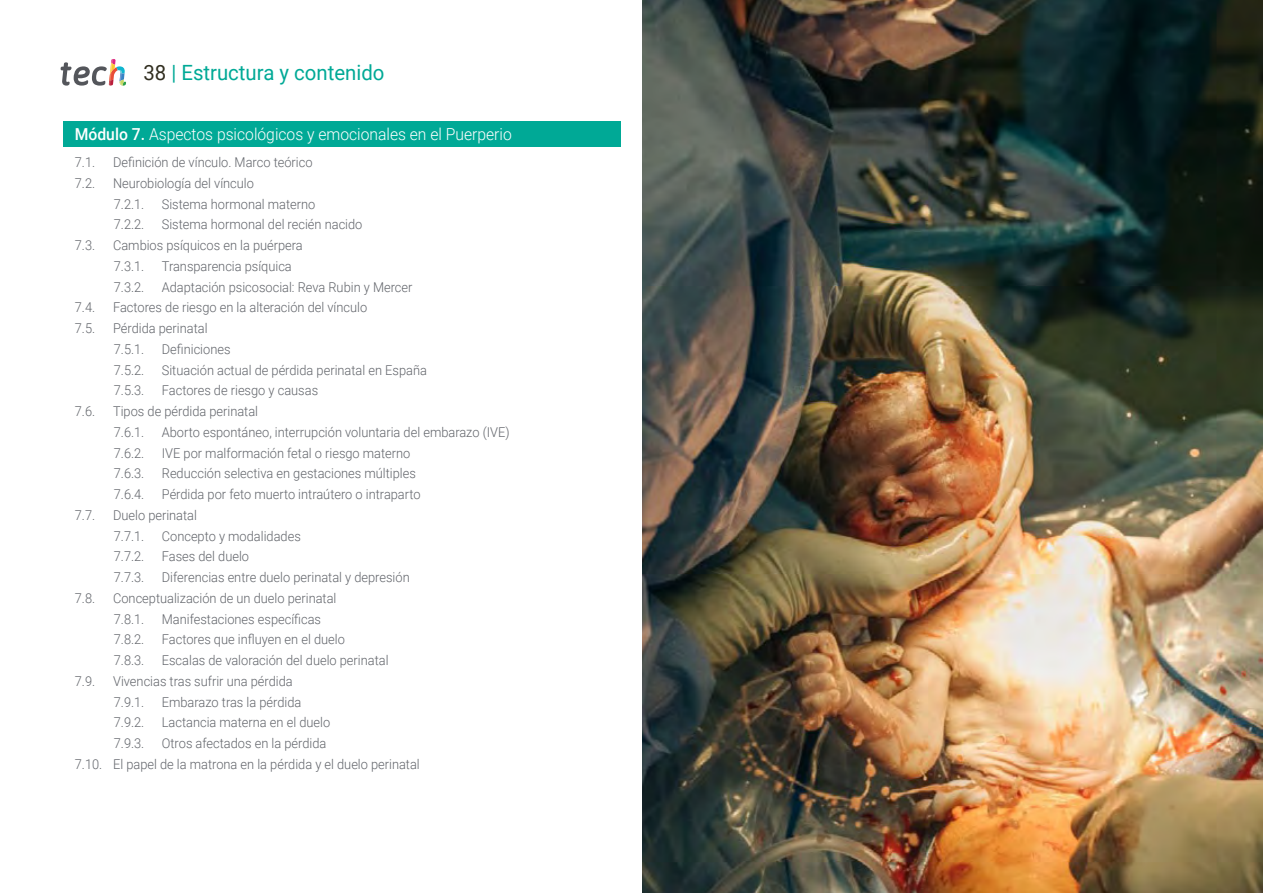
<style>
.page{position:relative;width:1263px;height:893px;background:#fff}
.page>*{position:absolute;margin:0;border:0;box-sizing:border-box;transform-origin:0 0}
.t1{font:21px "Roboto";color:#00a996}
.t2{font:300 16.5px "Roboto";color:#fff;scale:.95 1}
.t3{font:300 13.5px/20.7px "Roboto";color:#61646a;scale:.95 1}
.s1{color:#312e20}
.s2{font-weight:500}
</style>
<div class="page">
<svg style="left:61px;top:59px;width:65px;height:27px"></svg>
<div style="left:64px;top:121px;width:557px;height:25px;background:#00a996"></div>
<img style="left:642px;top:0;width:621px;height:893px">
<h1 class="t1" style="left:144px;top:57px;width:242px"><span class="s1">38</span> | Estructura y contenido</h1>
<p class="t2" style="left:75px;top:123px;width:461px"><span class="s2">Módulo 7.</span> Aspectos psicológicos y emocionales en el Puerperio</p>
<p class="t3" style="left:75px;top:151px;width:23px">7.1.</p>
<p class="t3" style="left:113px;top:151px;width:211px">Definición de vínculo. Marco teórico</p>
<p class="t3" style="left:75px;top:172px;width:23px">7.2.</p>
<p class="t3" style="left:113px;top:172px;width:150px">Neurobiología del vínculo<br>7.2.1.</p>
<p class="t3" style="left:162px;top:193px;width:163px">Sistema hormonal materno</p>
<p class="t3" style="left:114px;top:214px;width:34px">7.2.2.</p>
<p class="t3" style="left:162px;top:214px;width:213px">Sistema hormonal del recién nacido</p>
<p class="t3" style="left:75px;top:234px;width:23px">7.3.</p>
<p class="t3" style="left:113px;top:234px;width:201px">Cambios psíquicos en la puérpera<br>7.3.1.</p>
<p class="t3" style="left:162px;top:255px;width:138px">Transparencia psíquica</p>
<p class="t3" style="left:114px;top:276px;width:34px">7.3.2.</p>
<p class="t3" style="left:162px;top:276px;width:265px">Adaptación psicosocial: Reva Rubin y Mercer</p>
<p class="t3" style="left:75px;top:297px;width:23px">7.4.</p>
<p class="t3" style="left:113px;top:297px;width:269px">Factores de riesgo en la alteración del vínculo</p>
<p class="t3" style="left:75px;top:317px;width:23px">7.5.</p>
<p class="t3" style="left:113px;top:317px;width:101px">Pérdida perinatal<br>7.5.1.</p>
<p class="t3" style="left:162px;top:338px;width:74px">Definiciones</p>
<p class="t3" style="left:114px;top:359px;width:34px">7.5.2.</p>
<p class="t3" style="left:162px;top:359px;width:280px">Situación actual de pérdida perinatal en España</p>
<p class="t3" style="left:114px;top:380px;width:34px">7.5.3.</p>
<p class="t3" style="left:162px;top:380px;width:166px">Factores de riesgo y causas</p>
<p class="t3" style="left:75px;top:400px;width:23px">7.6.</p>
<p class="t3" style="left:113px;top:400px;width:154px">Tipos de pérdida perinatal<br>7.6.1.</p>
<p class="t3" style="left:162px;top:421px;width:368px">Aborto espontáneo, interrupción voluntaria del embarazo (IVE)</p>
<p class="t3" style="left:114px;top:442px;width:34px">7.6.2.</p>
<p class="t3" style="left:162px;top:442px;width:263px">IVE por malformación fetal o riesgo materno</p>
<p class="t3" style="left:114px;top:463px;width:34px">7.6.3.</p>
<p class="t3" style="left:162px;top:463px;width:269px">Reducción selectiva en gestaciones múltiples</p>
<p class="t3" style="left:114px;top:483px;width:34px">7.6.4.</p>
<p class="t3" style="left:162px;top:483px;width:274px">Pérdida por feto muerto intraútero o intraparto</p>
<p class="t3" style="left:75px;top:504px;width:23px">7.7.</p>
<p class="t3" style="left:113px;top:504px;width:90px">Duelo perinatal<br>7.7.1.</p>
<p class="t3" style="left:162px;top:525px;width:148px">Concepto y modalidades</p>
<p class="t3" style="left:114px;top:546px;width:34px">7.7.2.</p>
<p class="t3" style="left:162px;top:546px;width:93px">Fases del duelo</p>
<p class="t3" style="left:114px;top:566px;width:34px">7.7.3.</p>
<p class="t3" style="left:162px;top:566px;width:262px">Diferencias entre duelo perinatal y depresión</p>
<p class="t3" style="left:75px;top:587px;width:23px">7.8.</p>
<p class="t3" style="left:113px;top:587px;width:237px">Conceptualización de un duelo perinatal<br>7.8.1.</p>
<p class="t3" style="left:162px;top:608px;width:169px">Manifestaciones específicas</p>
<p class="t3" style="left:114px;top:629px;width:34px">7.8.2.</p>
<p class="t3" style="left:162px;top:629px;width:194px">Factores que influyen en el duelo</p>
<p class="t3" style="left:114px;top:649px;width:34px">7.8.3.</p>
<p class="t3" style="left:162px;top:649px;width:240px">Escalas de valoración del duelo perinatal</p>
<p class="t3" style="left:75px;top:670px;width:23px">7.9.</p>
<p class="t3" style="left:113px;top:670px;width:191px">Vivencias tras sufrir una pérdida<br>7.9.1.</p>
<p class="t3" style="left:162px;top:691px;width:148px">Embarazo tras la pérdida</p>
<p class="t3" style="left:114px;top:712px;width:34px">7.9.2.</p>
<p class="t3" style="left:162px;top:712px;width:179px">Lactancia materna en el duelo</p>
<p class="t3" style="left:114px;top:732px;width:34px">7.9.3.</p>
<p class="t3" style="left:75px;top:732px;width:365px;text-align:center">Otros afectados en la pérdida<br>7.10. El papel de la matrona en la pérdida y el duelo perinatal</p>
</div>
